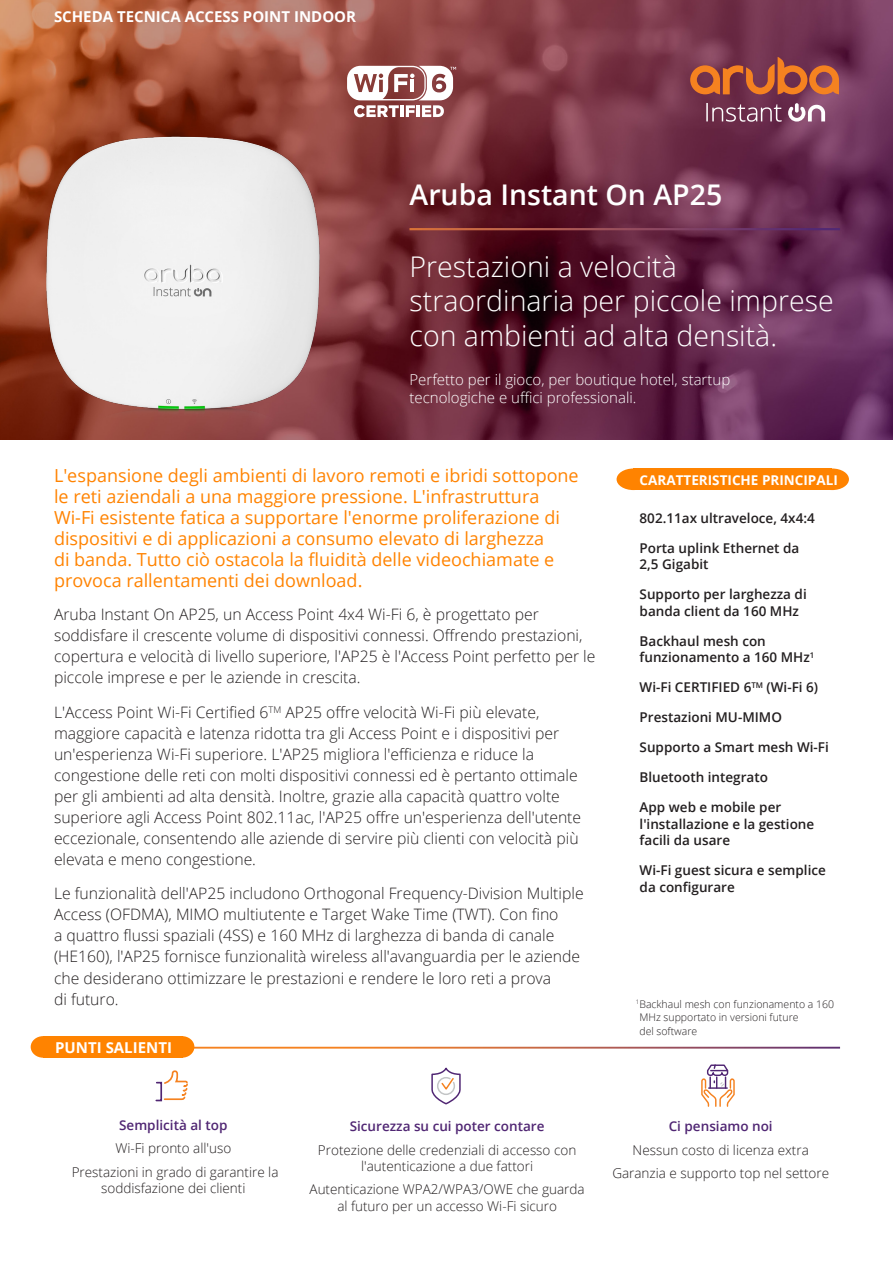
<style>
.page{position:relative;width:893px;height:1263px;background:#fff}
.page>*{position:absolute;margin:0;border:0;box-sizing:border-box;transform-origin:0 0}
.Document__Title-Prod{font:300 28.5px/34.5px "Open Sans";color:#fff}
.Document__Title-Prod-2{font:600 28.5px "Open Sans";color:#fff}
.Intro__Body_Text_11{font:18px/21px "Open Sans";color:#ff8300}
.Body_Text_11_16_Open{font:300 15.75px/21px "Open Sans";color:#231f20}
.Document__Name_10_12{font:300 15px/18px "Open Sans";color:#fff}
.Document__Name_10_12-2{font:700 15px "Open Sans";color:#fff}
.Body__Head_10_14_Bol{font:700 15px "Open Sans";color:#fff}
.Key_Feature_Text{font:600 13.5px/16.5px "Open Sans";color:#231f20}
.Highlight__Bullets{font:300 13.5px/16.5px "Open Sans";color:#231f20;text-align:center}
.Highlight__Bullets-2{font:600 13.5px "Open Sans";color:#502673}
.Body__Head_10_14_Bol-2{font:700 13.5px "Open Sans";color:#fff}
.Legal___Chart_Footer{font:300 10.5px/13.5px "Open Sans";color:#231f20}
</style>
<div class="page">
<img style="left:0;top:0;width:893px;height:439px">
<div style="left:815px;top:468px;width:34px;height:22px;background:#ff8300;border-radius:50%"></div>
<div style="left:617px;top:468px;width:33px;height:22px;background:#ff8300;border-radius:50%"></div>
<div style="left:633px;top:468px;width:199px;height:22px;background:#ff8300"></div>
<hr style="left:409px;top:228px;width:431px;height:2px;background:#fff">
<img style="left:31px;top:117px;width:299px;height:321px">
<svg style="left:431px;top:1068px;width:30px;height:37px"></svg>
<div style="left:155px;top:1082px;width:7px;height:19px;border:2px solid #502673"></div>
<svg style="left:163px;top:1071px;width:25px;height:30px"></svg>
<svg style="left:701px;top:1064px;width:34px;height:43px"></svg>
<div style="left:169px;top:1036px;width:25px;height:22px;background:#ff8300;border-radius:50%"></div>
<div style="left:31px;top:1036px;width:25px;height:22px;background:#ff8300;border-radius:50%"></div>
<div style="left:43px;top:1036px;width:139px;height:22px;background:#ff8300"></div>
<svg style="left:347px;top:66px;width:109px;height:51px"></svg>
<svg style="left:690px;top:57px;width:150px;height:68px;background:#985151"></svg>
<p class="Document__Name_10_12-2" style="left:54px;top:6px;width:304px">SCHEDA TECNICA ACCESS POINT INDOOR</p>
<p class="Document__Title-Prod-2" style="left:409px;top:175px;width:314px">Aruba Instant On AP25</p>
<p class="Document__Title-Prod" style="left:409px;top:248px;width:426px">Prestazioni a velocità straordinaria per piccole imprese con ambienti ad alta densità.</p>
<p class="Document__Name_10_12" style="left:409px;top:371px;width:322px">Perfetto per il gioco, per boutique hotel, startup tecnologiche e uffici professionali.</p>
<p class="Intro__Body_Text_11" style="left:54px;top:465px;width:526px">L'espansione degli ambienti di lavoro remoti e ibridi sottopone</p>
<p class="Body__Head_10_14_Bol-2" style="left:640px;top:470px;width:200px">CARATTERISTICHE PRINCIPALI</p>
<p class="Intro__Body_Text_11" style="left:54px;top:486px;width:507px">le reti aziendali a una maggiore pressione. L'infrastruttura Wi-Fi esistente fatica a supportare l'enorme proliferazione di dispositivi e di applicazioni a consumo elevato di larghezza di banda. Tutto ciò ostacola la fluidità delle videochiamate e provoca rallentamenti dei download.</p>
<p class="Key_Feature_Text" style="left:640px;top:509px;width:177px">802.11ax ultraveloce, 4x4:4</p>
<p class="Key_Feature_Text" style="left:640px;top:539px;width:161px">Porta uplink Ethernet da<br>2,5 Gigabit</p>
<p class="Key_Feature_Text" style="left:640px;top:586px;width:169px">Supporto per larghezza di banda client da 160 MHz</p>
<p class="Key_Feature_Text" style="left:640px;top:632px;width:176px">Backhaul mesh con funzionamento a 160 MHz<sup>1</sup></p>
<p class="Key_Feature_Text" style="left:640px;top:679px;width:180px">Wi-Fi CERTIFIED 6<sup>TM</sup> (Wi-Fi 6)</p>
<p class="Key_Feature_Text" style="left:640px;top:709px;width:144px">Prestazioni MU-MIMO</p>
<p class="Key_Feature_Text" style="left:640px;top:739px;width:191px">Supporto a Smart mesh Wi-Fi</p>
<p class="Key_Feature_Text" style="left:640px;top:769px;width:130px">Bluetooth integrato</p>
<p class="Key_Feature_Text" style="left:640px;top:799px;width:176px">App web e mobile per l'installazione e la gestione facili da usare</p>
<p class="Key_Feature_Text" style="left:640px;top:862px;width:188px">Wi-Fi guest sicura e semplice da configurare</p>
<p class="Body_Text_11_16_Open" style="left:54px;top:604px;width:543px">Aruba Instant On AP25, un Access Point 4x4 Wi-Fi 6, è progettato per soddisfare il crescente volume di dispositivi connessi. Offrendo prestazioni, copertura e velocità di livello superiore, l'AP25 è l'Access Point perfetto per le piccole imprese e per le aziende in crescita.</p>
<p class="Body_Text_11_16_Open" style="left:54px;top:701px;width:529px">L'Access Point Wi-Fi Certified 6<sup>TM</sup> AP25 offre velocità Wi-Fi più elevate, maggiore capacità e latenza ridotta tra gli Access Point e i dispositivi per un'esperienza Wi-Fi superiore. L'AP25 migliora l'efficienza e riduce la congestione delle reti con molti dispositivi connessi ed è pertanto ottimale per gli ambienti ad alta densità. Inoltre, grazie alla capacità quattro volte superiore agli Access Point 802.11ac, l'AP25 offre un'esperienza dell'utente eccezionale, consentendo alle aziende di servire più clienti con velocità più elevata e meno congestione.</p>
<p class="Body_Text_11_16_Open" style="left:54px;top:883px;width:531px">Le funzionalità dell'AP25 includono Orthogonal Frequency-Division Multiple Access (OFDMA), MIMO multiutente e Target Wake Time (TWT). Con fino<br>a quattro flussi spaziali (4SS) e 160 MHz di larghezza di banda di canale (HE160), l'AP25 fornisce funzionalità wireless all'avanguardia per le aziende che desiderano ottimizzare le prestazioni e rendere le loro reti a prova<br>di futuro.</p>
<p class="Legal___Chart_Footer" style="left:639px;top:997px;width:196px;text-indent:-4px"><sup>1</sup>Backhaul mesh con funzionamento a 160<br>MHz supportato in versioni future<br>del software</p>
<p class="Body__Head_10_14_Bol" style="left:55px;top:1037px;width:118px">PUNTI SALIENTI</p>
<p class="Highlight__Bullets-2" style="left:119px;top:1116px;width:110px">Semplicità al top</p>
<p class="Highlight__Bullets" style="left:115px;top:1140px;width:117px">Wi-Fi pronto all'uso</p>
<p class="Highlight__Bullets" style="left:72px;top:1163px;width:208px">Prestazioni in grado di garantire la soddisfazione dei clienti</p>
<p class="Highlight__Bullets-2" style="left:350px;top:1117px;width:196px">Sicurezza su cui poter contare</p>
<p class="Highlight__Bullets" style="left:318px;top:1141px;width:260px">Protezione delle credenziali di accesso con l'autenticazione a due fattori</p>
<p class="Highlight__Bullets" style="left:310px;top:1181px;width:277px">Autenticazione WPA2/WPA3/OWE che guarda al futuro per un accesso Wi-Fi sicuro</p>
<p class="Highlight__Bullets-2" style="left:669px;top:1117px;width:106px">Ci pensiamo noi</p>
<p class="Highlight__Bullets" style="left:633px;top:1141px;width:178px">Nessun costo di licenza extra</p>
<p class="Highlight__Bullets" style="left:612px;top:1164px;width:218px">Garanzia e supporto top nel settore</p>
</div>
